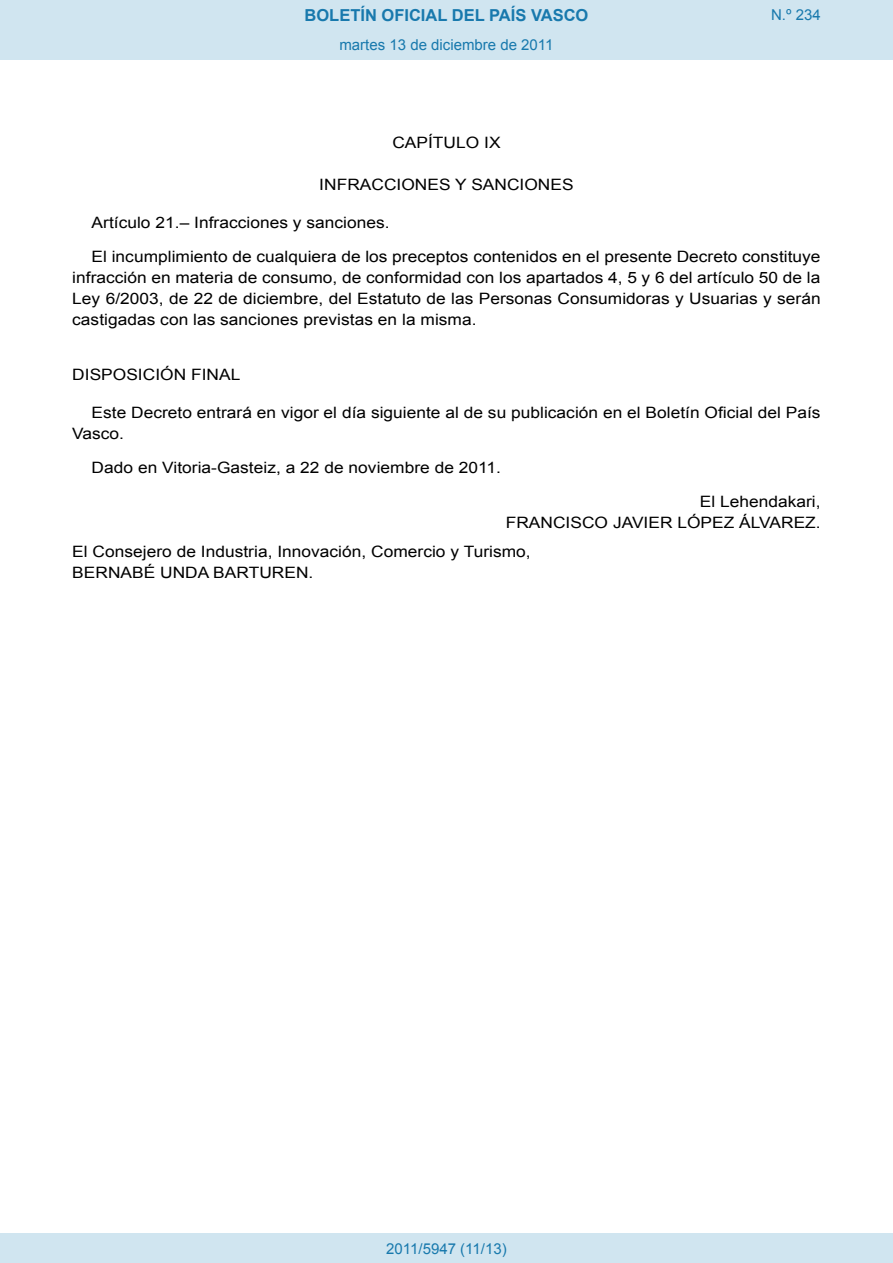
<style>
.page{position:relative;width:893px;height:1263px;background:#fff}
.page>*{position:absolute;margin:0;border:0;box-sizing:border-box;transform-origin:0 0}
.t1{font:700 16.5px "Arial";color:#1879ad}
.BOPVDetalle{font:15.6px/21px "Arial";color:#000;text-align:justify;scale:1.11 1}
.BOPVFirmaPuesto{font:15.6px "Arial";color:#000;scale:1.11 1}
.BOPVFirmaLugFec{font:15.6px "Arial";color:#000;scale:1.11 1}
.BOPVNombreLehen2{font:15.6px "Arial";color:#000;scale:1.11 1}
.BOPVClave{font:15.6px "Arial";color:#000;scale:1.11 1}
.BOPVFirmaNombre{font:15.6px "Arial";color:#000;scale:1.11 1}
.BOPVDisposicion{font:15.6px "Arial";color:#000;scale:1.11 1}
.BOPVPuestoLehen2{font:15.6px "Arial";color:#000;scale:1.11 1}
.BOPVClaveSin{font:15.6px "Arial";color:#000;scale:1.11 1}
.Paginacion_Centro{font:15px "Arial";color:#1879ad}
</style>
<div class="page">
<div style="left:0;top:0;width:893px;height:60px;background:#d0e5f0"></div>
<div style="left:0;top:1233px;width:893px;height:30px;background:#d0e5f0"></div>
<p class="t1" style="left:305px;top:4px;width:285px">BOLETÍN OFICIAL DEL PAÍS VASCO</p>
<p class="Paginacion_Centro" style="left:339px;top:35px;width:216px">martes 13 de diciembre de 2011</p>
<p class="Paginacion_Centro" style="left:771px;top:5px;width:51px">N.º 234</p>
<p class="BOPVClaveSin" style="left:392px;top:132px;width:99px">CAPÍTULO IX</p>
<p class="BOPVClave" style="left:319px;top:175px;width:231px">INFRACCIONES Y SANCIONES</p>
<p class="BOPVDetalle" style="left:92px;top:213px;width:270px">Artículo 21.– Infracciones y sanciones.</p>
<p class="BOPVDetalle" style="left:72px;top:246px;width:676px;text-indent:19px">El incumplimiento de cualquiera de los preceptos contenidos en el presente Decreto constituye infracción en materia de consumo, de conformidad con los apartados 4, 5 y 6 del artículo 50 de la Ley 6/2003, de 22 de diciembre, del Estatuto de las Personas Consumidoras y Usuarias y serán castigadas con las sanciones previstas en la misma.</p>
<p class="BOPVDisposicion" style="left:72px;top:364px;width:153px">DISPOSICIÓN FINAL</p>
<p class="BOPVDetalle" style="left:72px;top:402px;width:676px;text-indent:19px">Este Decreto entrará en vigor el día siguiente al de su publicación en el Boletín Oficial del País<br>Vasco.</p>
<p class="BOPVFirmaLugFec" style="left:92px;top:457px;width:370px">Dado en Vitoria-Gasteiz, a 22 de noviembre de 2011.</p>
<p class="BOPVPuestoLehen2" style="left:700px;top:491px;width:110px">El Lehendakari,</p>
<p class="BOPVNombreLehen2" style="left:506px;top:512px;width:285px">FRANCISCO JAVIER LÓPEZ ÁLVAREZ.</p>
<p class="BOPVFirmaPuesto" style="left:72px;top:541px;width:414px">El Consejero de Industria, Innovación, Comercio y Turismo,</p>
<p class="BOPVFirmaNombre" style="left:72px;top:562px;width:219px">BERNABÉ UNDA BARTUREN.</p>
<p class="Paginacion_Centro" style="left:386px;top:1238px;width:122px">2011/5947 (11/13)</p>
</div>
